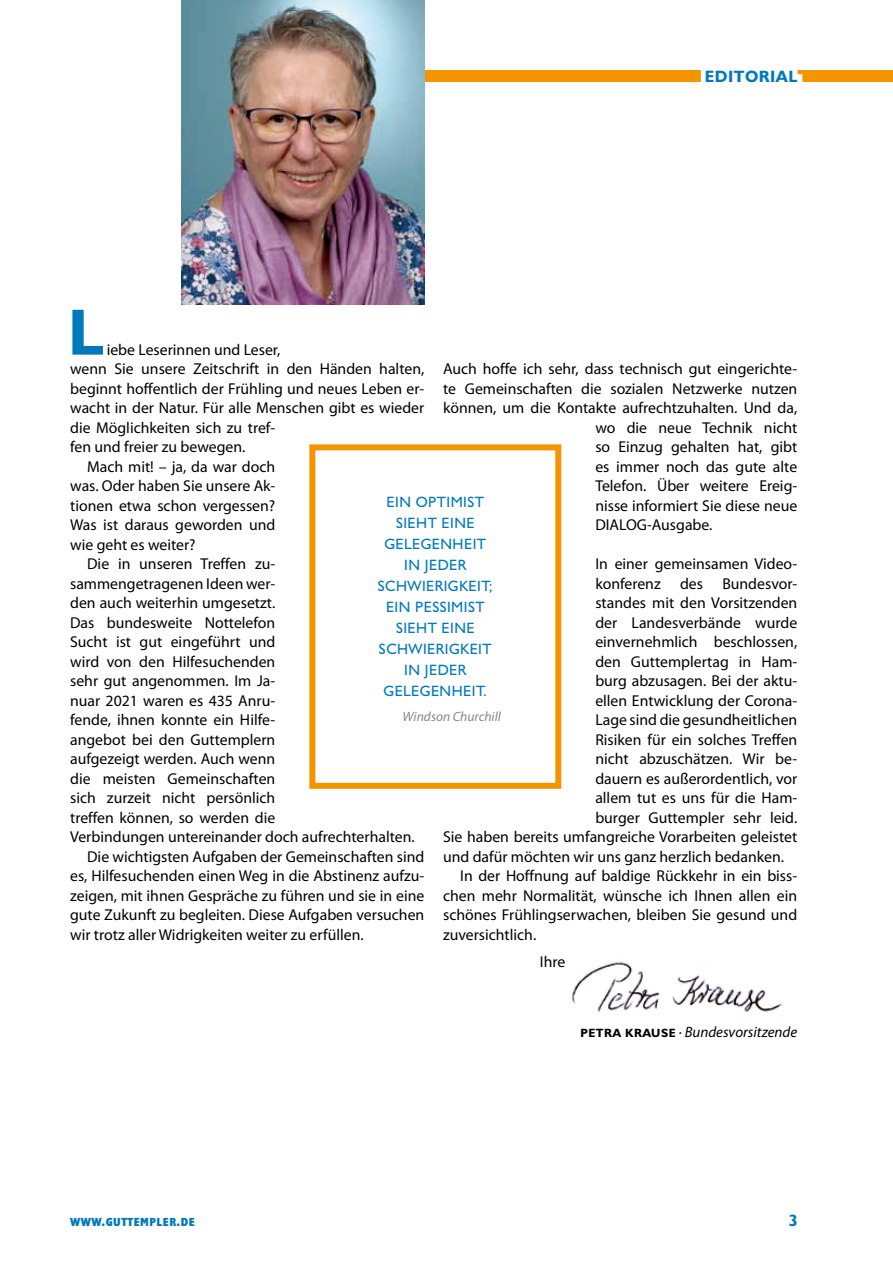
<style>
.page{position:relative;width:893px;height:1263px;background:#fff}
.page>*{position:absolute;margin:0;border:0;box-sizing:border-box;transform-origin:0 0}
.t1{font:700 65.7px "Humanist 521 BT";color:#0079bc}
.t2{font:700 16.5px "Humanist 521 BT";letter-spacing:.03em;color:#0079bc}
.t3{font:15.75px "Myriad Pro";color:#000}
.t4{font:15px "Humanist 521 BT";letter-spacing:.03em;color:#0079bc}
.t5{font:italic 15px "Myriad Pro";color:#000}
.t6{font:italic 13.5px "Myriad Pro";color:#868786}
.t7{font:700 condensed 11.85px "Humanist 521 BT Xtra";letter-spacing:.04em;color:#0079bc}
.s1{font-family:"Humanist 521 BT";font-weight:700;font-style:normal;font-size:12px}
</style>
<div class="page">
<div style="left:405px;top:70px;width:488px;height:12px;background:#f49500"></div>
<svg style="left:700px;top:70px;width:103px;height:12px"></svg>
<img style="left:181px;top:0;width:243px;height:304px">
<img style="left:571px;top:962px;width:211px;height:50px">
<div style="left:309px;top:444px;width:252px;height:345px;border:6px solid #f49500"></div>
<p class="t2" style="left:705px;top:66px;width:94px">ED ITORIAL</p>
<h1 class="t1" style="left:68px;top:291px;width:32px">L</h1>
<p class="t3" style="left:107px;top:340px;width:175px">iebe Leserinnen und Leser,</p>
<p class="t3" style="left:70px;top:359px;width:356px">wenn Sie unsere Zeitschrift in den Händen halten,</p>
<p class="t3" style="left:70px;top:379px;width:356px">beginnt hoffentlich der Frühling und neues Leben er-</p>
<p class="t3" style="left:70px;top:398px;width:356px">wacht in der Natur. Für alle Menschen gibt es wieder</p>
<p class="t3" style="left:70px;top:418px;width:207px">die Möglichkeiten sich zu tref-</p>
<p class="t3" style="left:70px;top:437px;width:177px">fen und freier zu bewegen.</p>
<p class="t3" style="left:87px;top:457px;width:190px">Mach mit! – ja, da war doch</p>
<p class="t3" style="left:70px;top:476px;width:207px">was. Oder haben Sie unsere Ak-</p>
<p class="t3" style="left:70px;top:496px;width:207px">tionen etwa schon vergessen?</p>
<p class="t3" style="left:70px;top:515px;width:207px">Was ist daraus geworden und</p>
<p class="t3" style="left:70px;top:535px;width:127px">wie geht es weiter?</p>
<p class="t3" style="left:87px;top:554px;width:190px">Die in unseren Treffen zu-</p>
<p class="t3" style="left:70px;top:574px;width:207px">sammengetragenen Ideen wer-</p>
<p class="t3" style="left:70px;top:593px;width:207px">den auch weiterhin umgesetzt.</p>
<p class="t3" style="left:70px;top:613px;width:207px">Das bundesweite Nottelefon</p>
<p class="t3" style="left:70px;top:632px;width:207px">Sucht ist gut eingeführt und</p>
<p class="t3" style="left:70px;top:652px;width:207px">wird von den Hilfesuchenden</p>
<p class="t3" style="left:70px;top:671px;width:207px">sehr gut angenommen. Im Ja-</p>
<p class="t3" style="left:70px;top:691px;width:207px">nuar 2021 waren es 435 Anru-</p>
<p class="t3" style="left:70px;top:710px;width:207px">fende, ihnen konnte ein Hilfe-</p>
<p class="t3" style="left:70px;top:730px;width:207px">angebot bei den Guttemplern</p>
<p class="t3" style="left:70px;top:749px;width:207px">aufgezeigt werden. Auch wenn</p>
<p class="t3" style="left:70px;top:769px;width:207px">die meisten Gemeinschaften</p>
<p class="t3" style="left:70px;top:788px;width:207px">sich zurzeit nicht persönlich</p>
<p class="t3" style="left:70px;top:808px;width:207px">treffen können, so werden die</p>
<p class="t3" style="left:70px;top:827px;width:346px">Verbindungen untereinander doch aufrechterhalten.</p>
<p class="t3" style="left:87px;top:847px;width:339px">Die wichtigsten Aufgaben der Gemeinschaften sind</p>
<p class="t3" style="left:70px;top:866px;width:356px">es, Hilfesuchenden einen Weg in die Abstinenz aufzu-</p>
<p class="t3" style="left:70px;top:886px;width:356px">zeigen, mit ihnen Gespräche zu führen und sie in eine</p>
<p class="t3" style="left:70px;top:905px;width:356px">gute Zukunft zu begleiten. Diese Aufgaben versuchen</p>
<p class="t3" style="left:70px;top:925px;width:295px">wir trotz aller Widrigkeiten weiter zu erfüllen.</p>
<p class="t3" style="left:443px;top:359px;width:356px">Auch hoffe ich sehr, dass technisch gut eingerichte-</p>
<p class="t3" style="left:443px;top:379px;width:356px">te Gemeinschaften die sozialen Netzwerke nutzen</p>
<p class="t3" style="left:443px;top:398px;width:356px">können, um die Kontakte aufrechtzuhalten. Und da,</p>
<p class="t3" style="left:595px;top:418px;width:203px">wo die neue Technik nicht</p>
<p class="t3" style="left:595px;top:437px;width:203px">so Einzug gehalten hat, gibt</p>
<p class="t3" style="left:595px;top:457px;width:203px">es immer noch das gute alte</p>
<p class="t3" style="left:595px;top:476px;width:203px">Telefon. Über weitere Ereig-</p>
<p class="t3" style="left:595px;top:496px;width:203px">nisse informiert Sie diese neue</p>
<p class="t3" style="left:595px;top:515px;width:119px">DIALOG-Ausgabe.</p>
<p class="t3" style="left:595px;top:554px;width:203px">In einer gemeinsamen Video-</p>
<p class="t3" style="left:595px;top:574px;width:203px">konferenz des Bundesvor-</p>
<p class="t3" style="left:595px;top:593px;width:203px">standes mit den Vorsitzenden</p>
<p class="t3" style="left:595px;top:613px;width:203px">der Landesverbände wurde</p>
<p class="t3" style="left:595px;top:632px;width:203px">einvernehmlich beschlossen,</p>
<p class="t3" style="left:595px;top:652px;width:203px">den Guttemplertag in Ham-</p>
<p class="t3" style="left:595px;top:671px;width:203px">burg abzusagen. Bei der aktu-</p>
<p class="t3" style="left:595px;top:691px;width:203px">ellen Entwicklung der Corona-</p>
<p class="t3" style="left:595px;top:710px;width:203px">Lage sind die gesundheitlichen</p>
<p class="t3" style="left:595px;top:730px;width:203px">Risiken für ein solches Treffen</p>
<p class="t3" style="left:595px;top:749px;width:203px">nicht abzuschätzen. Wir be-</p>
<p class="t3" style="left:595px;top:769px;width:203px">dauern es außerordentlich, vor</p>
<p class="t3" style="left:595px;top:788px;width:203px">allem tut es uns für die Ham-</p>
<p class="t3" style="left:595px;top:808px;width:203px">burger Guttempler sehr leid.</p>
<p class="t3" style="left:443px;top:827px;width:356px">Sie haben bereits umfangreiche Vorarbeiten geleistet</p>
<p class="t3" style="left:443px;top:847px;width:343px">und dafür möchten wir uns ganz herzlich bedanken.</p>
<p class="t3" style="left:460px;top:866px;width:339px">In der Hoffnung auf baldige Rückkehr in ein biss-</p>
<p class="t3" style="left:443px;top:886px;width:356px">chen mehr Normalität, wünsche ich Ihnen allen ein</p>
<p class="t3" style="left:443px;top:905px;width:356px">schönes Frühlingserwachen, bleiben Sie gesund und</p>
<p class="t3" style="left:443px;top:925px;width:95px">zuversichtlich.</p>
<p class="t3" style="left:540px;top:952px;width:27px">Ihre</p>
<p class="t4" style="left:387px;top:492px;width:99px">EIN OPTIMIST</p>
<p class="t4" style="left:396px;top:513px;width:78px">SIEHT EINE</p>
<p class="t4" style="left:385px;top:534px;width:38px">GELEGE</p>
<p class="t4" style="left:441px;top:534px;width:47px">NHEIT</p>
<p class="t4" style="left:404px;top:555px;width:64px">IN JEDER</p>
<p class="t4" style="left:378px;top:576px;width:116px">SCHWIERIG KEIT;</p>
<p class="t4" style="left:386px;top:597px;width:100px">EIN PESSIMIST</p>
<p class="t4" style="left:396px;top:618px;width:78px">SIEHT EINE</p>
<p class="t4" style="left:379px;top:639px;width:114px">SCHWIERIG KEIT</p>
<p class="t4" style="left:404px;top:660px;width:64px">IN JEDER</p>
<p class="t4" style="left:384px;top:681px;width:38px">GELEGE</p>
<p class="t4" style="left:440px;top:681px;width:49px">NHEIT.</p>
<p class="t6" style="left:403px;top:708px;width:100px">Windson Churchill</p>
<p class="t5" style="left:580px;top:1023px;width:218px"><span class="s1">PETRA KRAUS E</span> · Bundesvorsitzende</p>
<p class="t7" style="left:70px;top:1215px;width:126px">WWW.GUTTEMPLER.DE</p>
<p class="t2" style="left:789px;top:1210px;width:10px">3</p>
</div>
